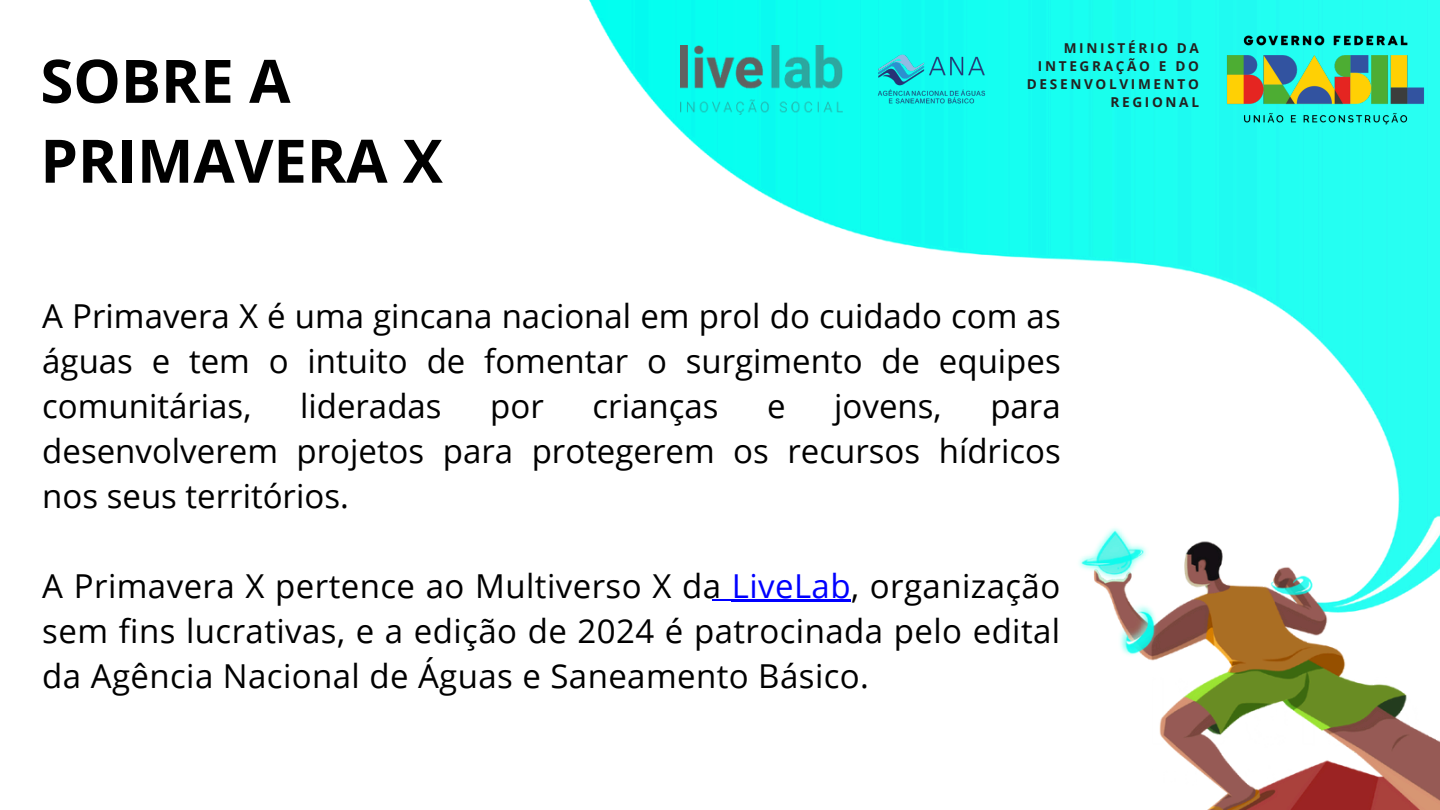
<style>
.page{position:relative;width:1440px;height:810px;background:#fff}
.page>*{position:absolute;margin:0;border:0;box-sizing:border-box;transform-origin:0 0}
.t1{font:700 60px/79.8px "Open Sans";color:#000}
.t2{font:33px/45px "Open Sans";color:#000;text-align:justify}
.t3{font:700 13.65px/18px "Open Sans";letter-spacing:.195em;color:#222221;text-align:right}
.s1{color:#00f}
</style>
<div class="page">
<img style="left:589px;top:0;width:851px;height:810px">
<img style="left:681px;top:46px;width:162px;height:68px">
<hr style="left:712px;top:599px;width:115px;height:2px;background:#00f">
<img style="left:870px;top:48px;width:123px;height:63px">
<img style="left:1220px;top:29px;width:211px;height:102px">
<hr style="left:732px;top:600px;width:119px;height:2px;background:#00f">
<h2 class="t1" style="left:40px;top:40px;width:404px">SOBRE A<br>PRIMAVERA X</h2>
<p class="t3" style="left:1027px;top:38px;width:174px">MINISTÉRIO DA<br>INTEGRAÇÃO E DO<br>DESENVOLVIMENTO<br>REGIONAL</p>
<h1 class="t2" style="left:42px;top:292px;width:1020px">A Primavera X é uma gincana nacional em prol do cuidado com as águas e tem o intuito de fomentar o surgimento de equipes comunitárias,</h1>
<h1 class="t2" style="left:300px;top:382px;width:143px">lideradas</h1>
<h1 class="t2" style="left:490px;top:382px;width:55px">por</h1>
<h1 class="t2" style="left:593px;top:382px;width:127px">crianças</h1>
<h1 class="t2" style="left:767px;top:382px;width:20px">e</h1>
<h1 class="t2" style="left:834px;top:382px;width:109px">jovens,</h1>
<h1 class="t2" style="left:42px;top:382px;width:1020px;text-indent:948px">para desenvolverem projetos para protegerem os recursos hídricos nos seus territórios.</h1>
<h2 class="t2" style="left:42px;top:562px;width:1020px">A Primavera X pertence ao Multiverso X da <span class="s1">LiveLab</span>, organização sem fins lucrativas, e a edição de 2024 é patrocinada pelo edital da Agência Nacional de Águas e Saneamento Básico.</h2>
</div>
